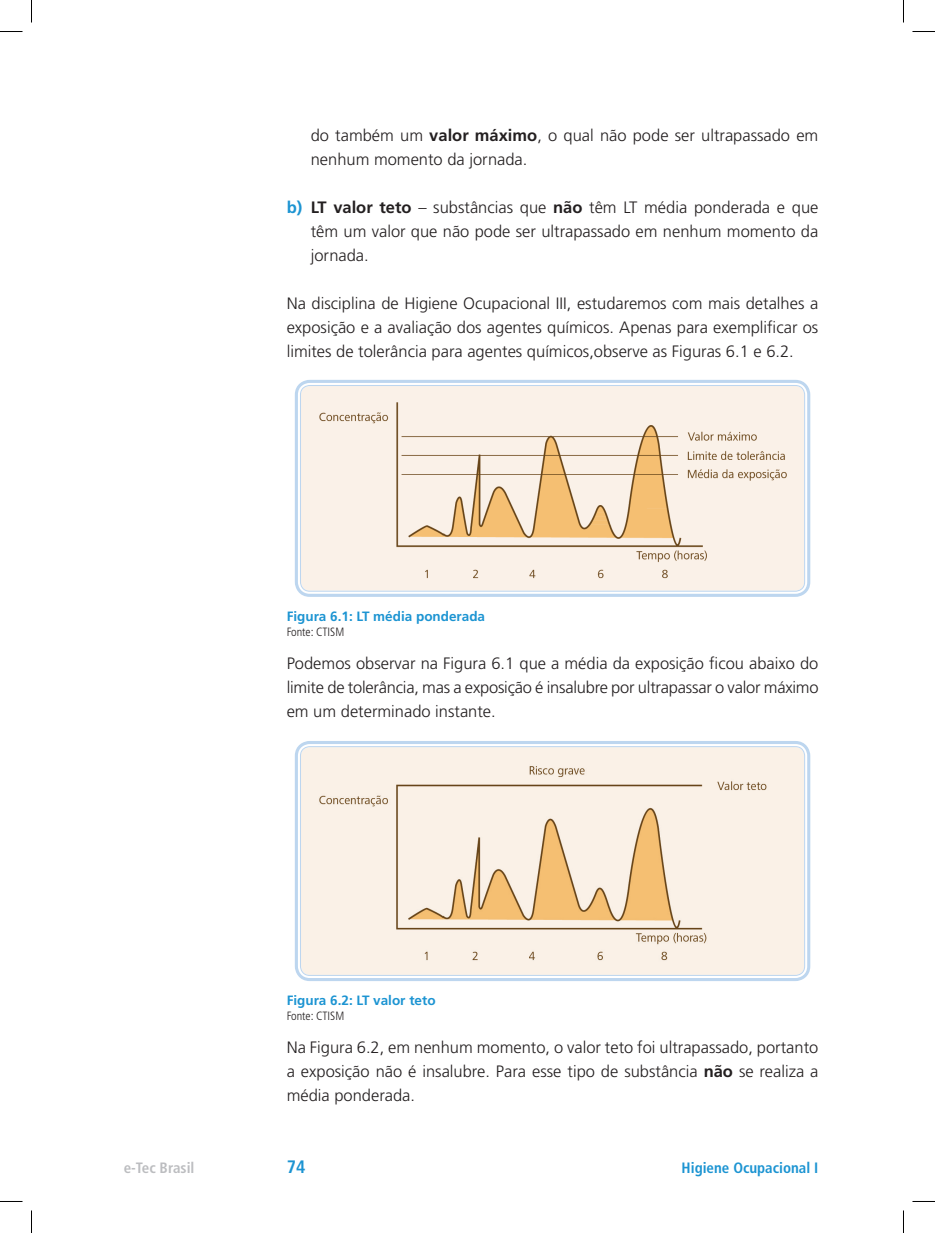
<style>
.page{position:relative;width:935px;height:1233px;background:#fff}
.page>*{position:absolute;margin:0;border:0;box-sizing:border-box;transform-origin:0 0}
.t1{font:700 condensed 18px "Frutiger LT Std";color:#1c94d2}
.t2{font:300 16.5px/24px "Frutiger LT Std";color:#231f20;text-align:justify}
.t3{font:700 condensed 15px "Frutiger LT Std";color:#1c94d2}
.t4{font:700 condensed 15px "Frutiger LT Std";color:#bcbdc0}
.t5{font:700 13.5px "Frutiger LT Std";color:#1c94d2}
.t6{font:300 condensed 12px "Frutiger LT Std";color:#231f20}
.s1{font-weight:700}
.s2{font-weight:700;color:#1c94d2}
</style>
<div class="page">
<img style="left:301px;top:387px;width:503px;height:203px">
<div style="left:295px;top:380px;width:515px;height:217px;border:3px solid #bdd6ef;border-radius:13px"></div>
<div style="left:300px;top:385px;width:505px;height:206px;border:1px solid #bdd6ef;border-radius:9px"></div>
<img style="left:301px;top:747px;width:503px;height:227px">
<div style="left:295px;top:741px;width:515px;height:240px;border:3px solid #bdd6ef;border-radius:13px"></div>
<div style="left:300px;top:746px;width:505px;height:229px;border:1px solid #bdd6ef;border-radius:9px"></div>
<svg style="left:0;top:31px;width:22px;height:1px"></svg>
<svg style="left:912px;top:31px;width:23px;height:1px"></svg>
<svg style="left:0;top:1201px;width:22px;height:1px"></svg>
<svg style="left:912px;top:1201px;width:23px;height:1px"></svg>
<svg style="left:31px;top:0;width:1px;height:23px"></svg>
<svg style="left:31px;top:1210px;width:1px;height:22px"></svg>
<svg style="left:903px;top:0;width:1px;height:23px"></svg>
<svg style="left:903px;top:1210px;width:1px;height:22px"></svg>
<p class="t2" style="left:311px;top:123px;width:509px">do também um <span class="s1">valor máximo</span>, o qual não pode ser ultrapassado em nenhum momento da jornada.</p>
<p class="t2" style="left:311px;top:195px;width:509px;text-indent:-24px"><span class="s2">b)</span> <span class="s1">LT valor teto</span> – substâncias que <span class="s1">não</span> têm LT média ponderada e que têm um valor que não pode ser ultrapassado em nenhum momento da jornada.</p>
<p class="t2" style="left:287px;top:291px;width:533px">Na disciplina de Higiene Ocupacional III, estudaremos com mais detalhes a exposição e a avaliação dos agentes químicos. Apenas para exemplificar os limites de tolerância para agentes químicos,observe as Figuras 6.1 e 6.2.</p>
<p class="t5" style="left:287px;top:608px;width:200px">Figura 6.1: LT média ponderada</p>
<p class="t6" style="left:287px;top:625px;width:59px">Fonte: CTISM</p>
<p class="t2" style="left:287px;top:651px;width:533px">Podemos observar na Figura 6.1 que a média da exposição ficou abaixo do limite de tolerância, mas a exposição é insalubre por ultrapassar o valor máximo em um determinado instante.</p>
<p class="t5" style="left:287px;top:992px;width:150px">Figura 6.2: LT valor teto</p>
<p class="t6" style="left:287px;top:1009px;width:59px">Fonte: CTISM</p>
<p class="t2" style="left:287px;top:1035px;width:533px">Na Figura 6.2, em nenhum momento, o valor teto foi ultrapassado, portanto a exposição não é insalubre. Para esse tipo de substância <span class="s1">não</span> se realiza a média ponderada.</p>
<p class="t4" style="left:124px;top:1158px;width:72px">e-Tec Brasil</p>
<p class="t1" style="left:287px;top:1156px;width:20px">74</p>
<p class="t3" style="left:681px;top:1158px;width:138px">Higiene Ocupacional I</p>
</div>
